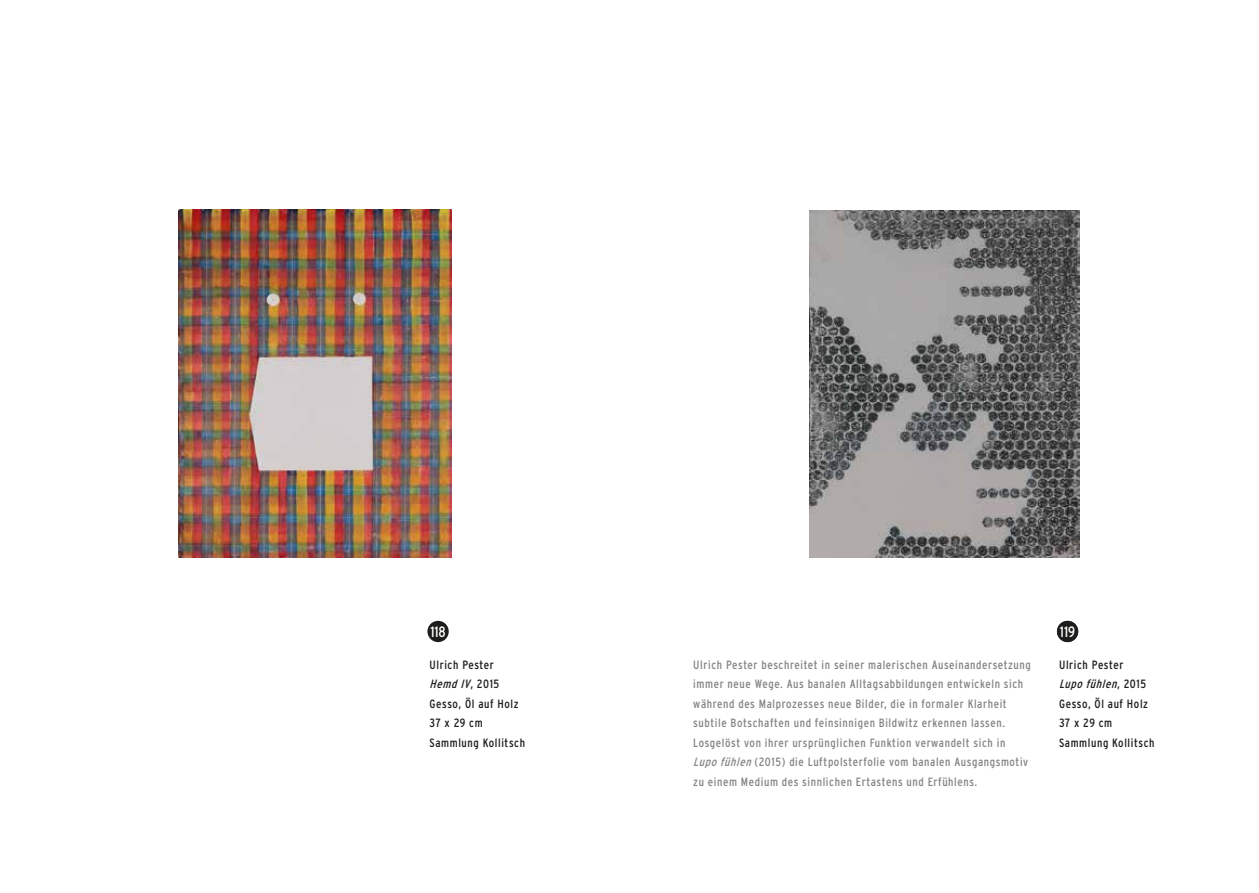
<style>
.page{position:relative;width:1259px;height:893px;background:#fff}
.page>*{position:absolute;margin:0;border:0;box-sizing:border-box;transform-origin:0 0}
.t1{font:condensed 15px "Interstate";color:#fff}
.t2{font:condensed 12px/19.5px "Interstate";letter-spacing:.05em;color:#858584}
.t3{font:condensed 12px/19.5px "Interstate";letter-spacing:.05em;color:#1d1d1b}
.s1{font-style:italic}
</style>
<div class="page">
<div style="left:427px;top:621px;width:22px;height:21px;background:#1d1d1b;border-radius:50%"></div>
<img style="left:178px;top:209px;width:273px;height:348px">
<div style="left:1057px;top:621px;width:21px;height:21px;background:#1d1d1b;border-radius:50%"></div>
<img style="left:809px;top:211px;width:270px;height:346px">
<p class="t1" style="left:430px;top:623px;width:17px">118</p>
<p class="t3" style="left:429px;top:655px;width:97px">Ulrich Pester<br><span class="s1">Hemd IV</span>, 2 0 1 5<br>Gesso, Öl auf Holz<br>37 x 29 cm<br>Sammlung Kollitsch</p>
<p class="t2" style="left:693px;top:655px;width:339px">Ulrich Pester beschreitet in seiner malerischen Auseinandersetzung immer neue Wege. Aus banalen Alltagsabbildungen entwickeln sich während des Malprozesses neue Bilder, die in formaler Klarheit subtile Botschaften und feinsinnigen Bildwitz erkennen lassen.<br>Losgelöst von ihrer ursprünglichen Funktion verwandelt sich in <span class="s1">Lupo fühlen</span> (2015) die Luftpolsterfolie vom banalen Ausgangsmotiv zu einem Medium des sinnlichen Ertastens und Erfühlens.</p>
<p class="t1" style="left:1060px;top:623px;width:17px">11900</p>
<p class="t3" style="left:1059px;top:655px;width:97px">Ulrich Pester<br><span class="s1">Lupo fühlen</span>, 2 0 1 5<br>Gesso, Öl auf Holz<br>37 x 29 cm<br>Sammlung Kollitsch</p>
</div>
